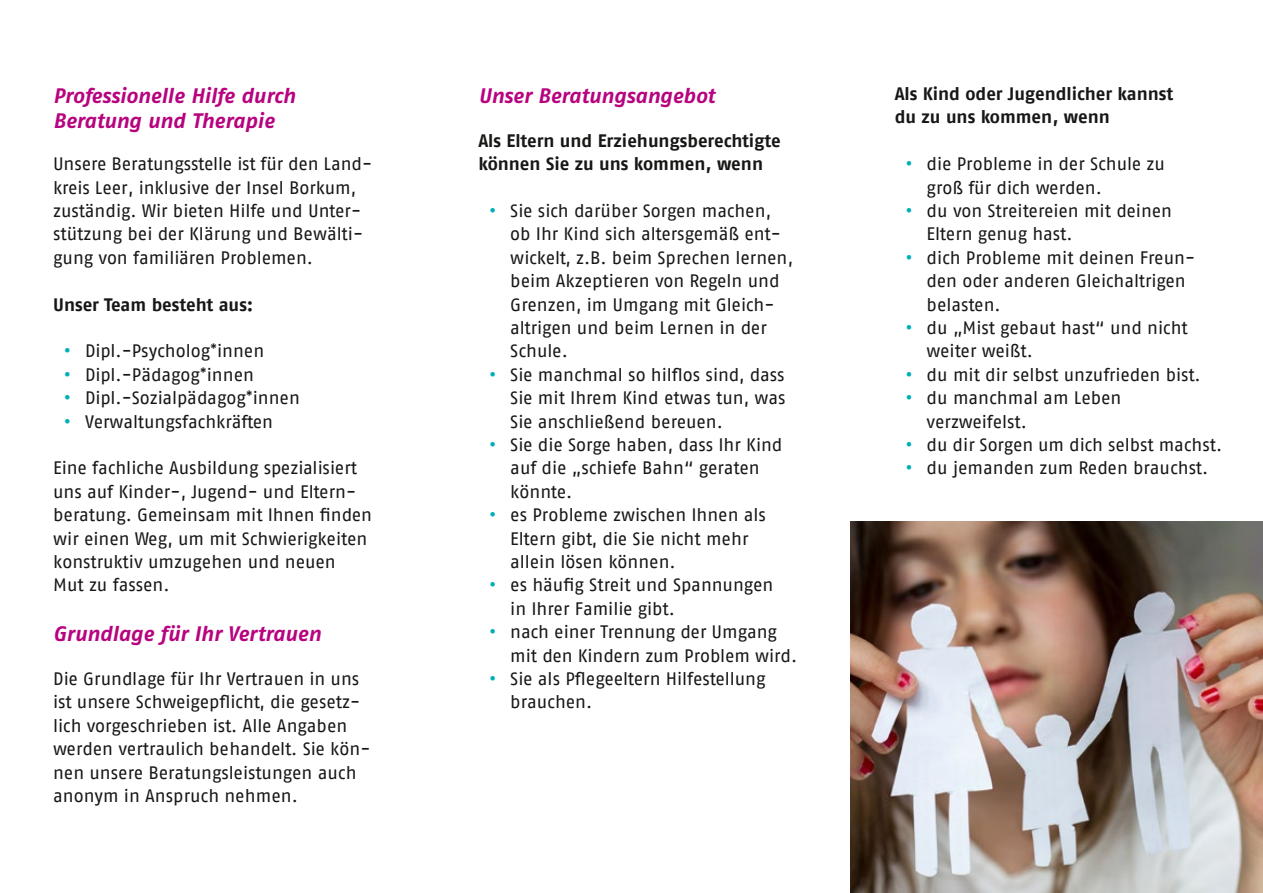
<style>
.page{position:relative;width:1263px;height:893px;background:#fff}
.page>*{position:absolute;margin:0;border:0;box-sizing:border-box;transform-origin:0 0}
.t1{font:italic 700 21px/25.2px "Fago Pro";letter-spacing:-.005em;color:#b7037f}
.t2{font:18px/23.4px "AWO Fago Office";color:#181716}
.t3{font:700 18px/23.4px "AWO Fago Office";color:#181716}
.s1{font-weight:700;color:#00adba}
</style>
<div class="page">
<img style="left:850px;top:521px;width:413px;height:372px">
<p class="t1" style="left:53px;top:83px;width:244px">Professionelle Hilfe durch<br>Beratung und Therapie</p>
<p class="t2" style="left:53px;top:152px;width:317px">Unsere Beratungsstelle ist für den Land&shy;kreis Leer, inklusive der Insel Borkum, zuständig. Wir bieten Hilfe und Unter&shy;stützung bei der Klärung und Bewälti&shy;gung von familiären Problemen.</p>
<p class="t3" style="left:53px;top:292px;width:202px">Unser Team besteht aus:</p>
<p class="t2" style="left:64px;top:339px;width:202px"><span class="s1">•</span> Dipl.-Psycholog<sup>*</sup>innen</p>
<p class="t2" style="left:64px;top:363px;width:192px"><span class="s1">•</span> Dipl.-Pädagog<sup>*</sup>innen</p>
<p class="t2" style="left:64px;top:386px;width:238px"><span class="s1">•</span> Dipl.-Sozialpädagog<sup>*</sup>innen</p>
<p class="t2" style="left:64px;top:409px;width:211px"><span class="s1">•</span> Verwaltungsfachkräften</p>
<p class="t2" style="left:53px;top:456px;width:320px">Eine fachliche Ausbildung spezialisiert uns auf Kinder-, Jugend- und Eltern&shy;beratung. Gemeinsam mit Ihnen finden wir einen Weg, um mit Schwierigkeiten konstruktiv umzugehen und neuen<br>Mut zu fassen.</p>
<p class="t1" style="left:53px;top:621px;width:269px">Grundlage für Ihr Vertrauen</p>
<p class="t2" style="left:53px;top:667px;width:319px">Die Grundlage für Ihr Vertrauen in uns ist unsere Schweigepflicht, die gesetz&shy;lich vorgeschrieben ist. Alle Angaben werden vertraulich behandelt. Sie kön&shy;nen unsere Beratungsleistungen auch anonym in Anspruch nehmen.</p>
<p class="t1" style="left:478px;top:83px;width:238px">Unser Beratungsangebot</p>
<p class="t3" style="left:478px;top:128px;width:304px">Als Eltern und Erziehungsberechtigte können Sie zu uns kommen, wenn</p>
<p class="t2" style="left:510px;top:199px;width:284px;text-indent:-21px"><span class="s1">•</span> Sie sich darüber Sorgen machen, ob Ihr Kind sich altersgemäß ent&shy;wickelt, z.B. beim Sprechen lernen, beim Akzeptieren von Regeln und<br>Grenzen, im Umgang mit Gleich&shy;altrigen und beim Lernen in der<br>Schule.</p>
<p class="t2" style="left:510px;top:363px;width:277px;text-align:justify;text-indent:-21px"><span class="s1">•</span> Sie manchmal so hilflos sind, dass Sie mit Ihrem Kind etwas tun, was Sie anschließend bereuen.</p>
<p class="t2" style="left:510px;top:433px;width:274px;text-indent:-21px"><span class="s1">•</span> Sie die Sorge haben, dass Ihr Kind auf die „schiefe Bahn“ geraten könnte.</p>
<p class="t2" style="left:510px;top:503px;width:257px;text-indent:-21px"><span class="s1">•</span> es Probleme zwischen Ihnen als<br>Eltern gibt, die Sie nicht mehr allein lösen können.</p>
<p class="t2" style="left:510px;top:573px;width:265px;text-indent:-21px"><span class="s1">•</span> es häufig Streit und Spannungen in Ihrer Familie gibt.</p>
<p class="t2" style="left:510px;top:620px;width:288px;text-indent:-21px"><span class="s1">•</span> nach einer Trennung der Umgang mit den Kindern zum Problem wird.</p>
<p class="t2" style="left:510px;top:667px;width:257px;text-indent:-21px"><span class="s1">•</span> Sie als Pflegeeltern Hilfestellung brauchen.</p>
<p class="t3" style="left:895px;top:82px;width:280px">Als Kind oder Jugendlicher kannst du zu uns kommen, wenn</p>
<p class="t2" style="left:927px;top:152px;width:240px;text-indent:-21px"><span class="s1">•</span> die Probleme in der Schule zu groß für dich werden.</p>
<p class="t2" style="left:927px;top:199px;width:247px;text-indent:-21px"><span class="s1">•</span> du von Streitereien mit deinen<br>Eltern genug hast.</p>
<p class="t2" style="left:927px;top:246px;width:270px;text-indent:-21px"><span class="s1">•</span> dich Probleme mit deinen Freun&shy;den oder anderen Gleichaltrigen belasten.</p>
<p class="t2" style="left:927px;top:316px;width:263px;text-indent:-21px"><span class="s1">•</span> du „Mist gebaut hast“ und nicht weiter weißt.</p>
<p class="t2" style="left:905px;top:363px;width:297px"><span class="s1">•</span> du mit dir selbst unzufrieden bist.</p>
<p class="t2" style="left:927px;top:386px;width:196px;text-indent:-21px"><span class="s1">•</span> du manchmal am Leben verzweifelst.</p>
<p class="t2" style="left:905px;top:433px;width:318px"><span class="s1">•</span> du dir Sorgen um dich selbst machst.</p>
<p class="t2" style="left:905px;top:456px;width:305px"><span class="s1">•</span> du jemanden zum Reden brauchst.</p>
</div>
